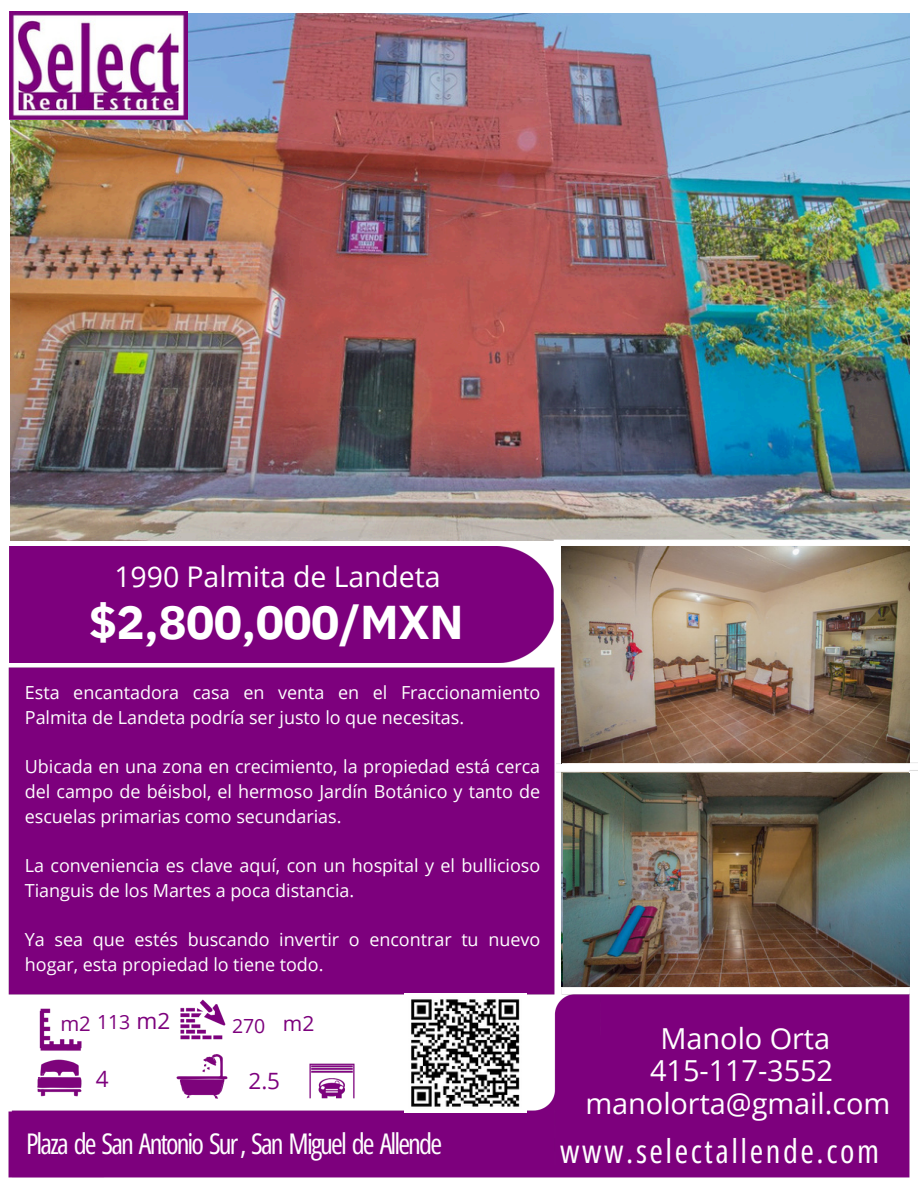
<style>
.page{position:relative;width:918px;height:1188px;background:#fff}
.page>*{position:absolute;margin:0;border:0;box-sizing:border-box;transform-origin:0 0}
.t1{font:700 47.25px "IBM Plex Sans";letter-spacing:-.01em;color:#fff}
.t2{font:32.7px "Open Sans Condensed";letter-spacing:.08em;color:#fff}
.t3{font:28.95px/32.7px "Open Sans";letter-spacing:-.005em;color:#fff;text-align:center}
.t4{font:28.5px "Open Sans Condensed";letter-spacing:-.065em;color:#fff}
.t5{font:28.5px "Open Sans";letter-spacing:-.005em;color:#fff}
.t6{font:22.5px "Open Sans";color:#7d017d}
.t7{font:21px "Open Sans";color:#7d017d}
.t8{font:19.5px "Open Sans";color:#7d017d}
.t9{font:18px/24.8px "Open Sans";letter-spacing:-.005em;color:#fff}
.s1{font-size:20.25px;color:#7d037b}
</style>
<div class="page">
<img style="left:8px;top:1002px;width:902px;height:176px">
<img style="left:10px;top:14px;width:899px;height:526px">
<div style="left:9px;top:547px;width:538px;height:114px;background:#7d007d"></div>
<img style="left:9px;top:11px;width:179px;height:108px">
<img style="left:547px;top:533px;width:363px;height:104px">
<img style="left:8px;top:661px;width:910px;height:341px">
<img style="left:405px;top:993px;width:121px;height:120px">
<img style="left:562px;top:547px;width:347px;height:216px">
<img style="left:564px;top:774px;width:345px;height:212px">
<img style="left:30px;top:1053px;width:59px;height:50px">
<img style="left:32px;top:1001px;width:56px;height:57px">
<img style="left:169px;top:993px;width:65px;height:112px">
<img style="left:302px;top:1056px;width:60px;height:50px">
<h4 class="t5" style="left:114px;top:556px;width:328px">1990 Palmita de Landeta</h4>
<p class="t1" style="left:89px;top:590px;width:376px">$2,800,000/MXN</p>
<p class="t9" style="left:25px;top:680px;width:517px">Esta encantadora casa en venta en el Fraccionamiento<br>Palmita de Landeta podría ser justo lo que necesitas.</p>
<p class="t9" style="left:25px;top:754px;width:517px;text-align:justify">Ubicada en una zona en crecimiento, la propiedad está cerca del campo de béisbol, el hermoso Jardín Botánico y tanto de escuelas primarias como secundarias.</p>
<p class="t9" style="left:25px;top:853px;width:517px">La conveniencia es clave aquí, con un hospital y el bullicioso<br>Tianguis de los Martes a poca distancia.</p>
<h4 class="t9" style="left:25px;top:927px;width:517px">Ya sea que estés buscando invertir o encontrar tu nuevo hogar, esta propiedad lo tiene todo.</h4>
<p class="t8" style="left:60px;top:1008px;width:71px"><span class="s1">m2</span> 113</p>
<p class="t8" style="left:232px;top:1012px;width:35px">270</p>
<p class="t6" style="left:96px;top:1063px;width:14px">4</p>
<h4 class="t6" style="left:137px;top:1005px;width:35px">m2</h4>
<p class="t7" style="left:283px;top:1008px;width:33px">m2</p>
<p class="t6" style="left:249px;top:1064px;width:33px">2.5</p>
<p class="t3" style="left:585px;top:1021px;width:306px">Manolo Orta<br>415-117-3552 manolorta@gmail.com</p>
<p class="t4" style="left:26px;top:1123px;width:418px">Plaza de San Antonio Sur, San Miguel de Allende</p>
<p class="t2" style="left:560px;top:1129px;width:320px">www.selectallende.com</p>
</div>
